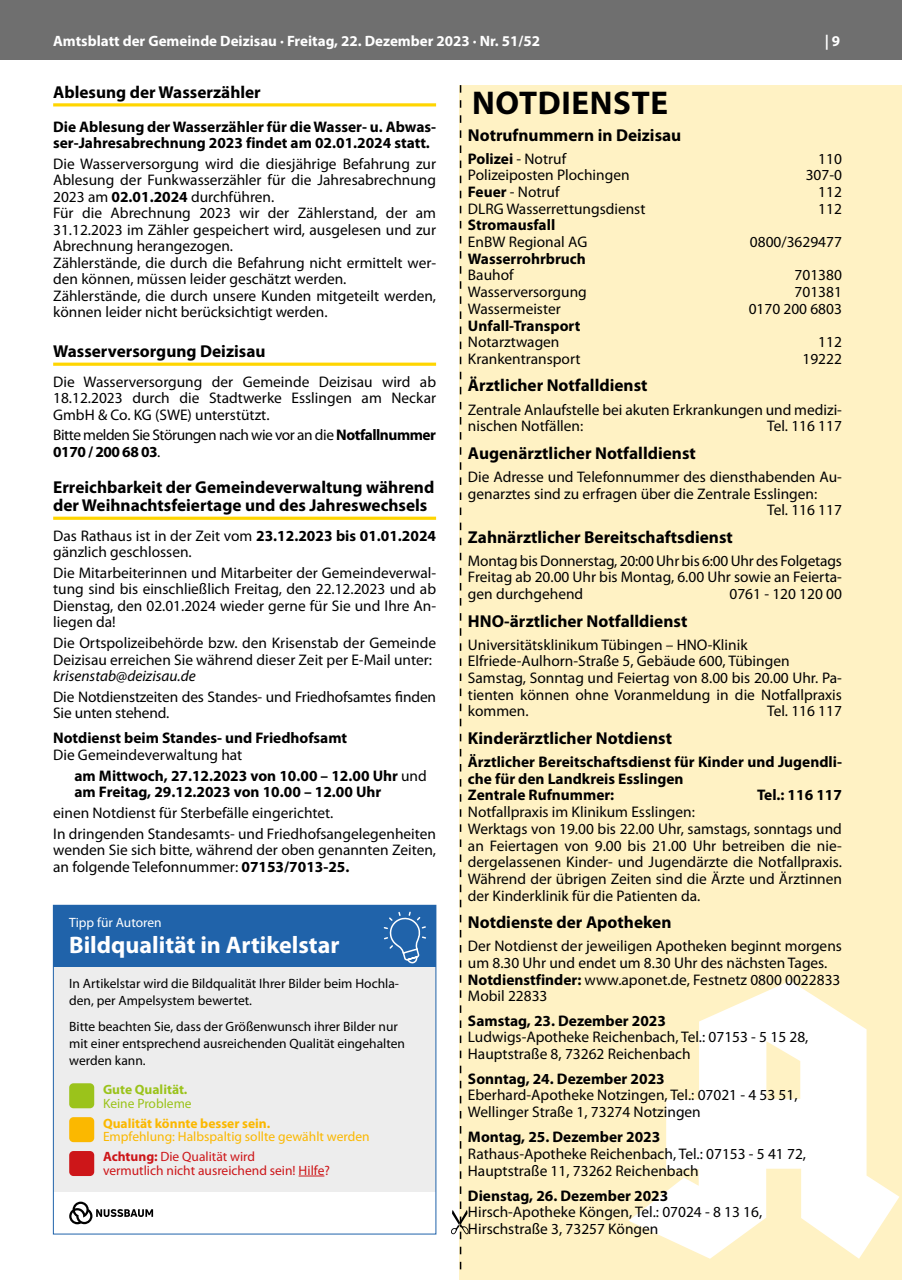
<style>
.page{position:relative;width:902px;height:1280px;background:#fff}
.page>*{position:absolute;margin:0;border:0;box-sizing:border-box;transform-origin:0 0}
.t1{font:700 33px "Myriad Pro";letter-spacing:.02em;color:#000}
.t2{font:700 24px "Myriad Pro";color:#fff}
.t3{font:700 17.25px/18.8px "Myriad Pro";color:#000}
.t4{font:15.3px/16.6px "Myriad Pro";color:#000}
.t5{font:700 15.3px/16.6px "Myriad Pro";color:#000}
.t6{font:15.3px/16.5px "Myriad Pro";letter-spacing:-.03em;color:#000}
.t7{font:italic 15.3px "Myriad Pro";color:#000}
.t8{font:700 15px "Myriad Pro";color:#fff}
.t9{font:13.5px/17.2px "Myriad Pro";color:#000}
.t10{font:13.5px/19.6px "Myriad Pro";color:#fbb800}
.t11{font:13.5px "Myriad Pro";color:#cd1619}
.t12{font:700 13.5px "Myriad Pro";color:#fbb800}
.t13{font:13.5px "Myriad Pro";color:#fff}
.t14{font:700 13.5px "Myriad Pro";color:#9bc31b}
.t15{font:13.5px "Myriad Pro";color:#9bc31b}
.s1{font-weight:700}
.s2{font-weight:400}
.s3{font-weight:700;color:#cd1619}
.s4{color:#cd1619}
</style>
<div class="page">
<div style="left:0;top:0;width:901px;height:60px;background:#6f6f6f"></div>
<hr style="left:53px;top:103px;width:383px;height:3px;background:#ffd500">
<hr style="left:53px;top:363px;width:383px;height:3px;background:#ffd500">
<hr style="left:53px;top:517px;width:383px;height:3px;background:#ffd500">
<div style="left:459px;top:85px;width:442px;height:1195px;background:#fff2c4"></div>
<svg style="left:451px;top:85px;width:17px;height:1184px"></svg>
<svg style="left:629px;top:981px;width:270px;height:278px;fill:#fff"></svg>
<div style="left:53px;top:966px;width:383px;height:226px;background:#ededed"></div>
<div style="left:53px;top:905px;width:383px;height:62px;background:#2063aa"></div>
<div style="left:53px;top:905px;width:383px;height:329px;border:1px solid #2063aa"></div>
<div style="left:69px;top:1083px;width:25px;height:25px;background:#9bc31b;border-radius:4px"></div>
<div style="left:69px;top:1117px;width:25px;height:25px;background:#fbb800;border-radius:4px"></div>
<div style="left:69px;top:1151px;width:25px;height:25px;background:#cd1619;border-radius:4px"></div>
<svg style="left:298px;top:1176px;width:26px;height:1px"></svg>
<svg style="left:383px;top:911px;width:43px;height:53px"></svg>
<svg style="left:69px;top:1201px;width:84px;height:23px"></svg>
<p class="t8" style="left:53px;top:31px;width:488px">Amtsblatt der Gemeinde Deizisau · Freitag, 22. Dezember 2023 · Nr. 51/52</p>
<p class="t8" style="left:824px;top:31px;width:17px">| 9</p>
<p class="t3" style="left:53px;top:82px;width:209px">Ablesung der Wasserzähler</p>
<p class="t5" style="left:53px;top:118px;width:384px">Die Ablesung der Wasserzähler für die Wasser- u. Abwas&shy;ser-Jahresabrechnung 2023 findet am 02.01.2024 statt.</p>
<p class="t4" style="left:53px;top:155px;width:384px">Die Wasserversorgung wird die diesjährige Befahrung zur Ablesung der Funkwasserzähler für die Jahresabrechnung 2023 am <span class="s1">02.01.2024</span> durchführen.<br>Für die Abrechnung 2023 wir der Zählerstand, der am 31.12.2023 im Zähler gespeichert wird, ausgelesen und zur Abrechnung herangezogen.<br>Zählerstände, die durch die Befahrung nicht ermittelt wer&shy;den können, müssen leider geschätzt werden.<br>Zählerstände, die durch unsere Kunden mitgeteilt werden, können leider nicht berücksichtigt werden.</p>
<p class="t3" style="left:53px;top:342px;width:214px">Wasserversorgung Deizisau</p>
<p class="t4" style="left:53px;top:373px;width:384px;text-align:justify">Die Wasserversorgung der Gemeinde Deizisau wird ab 18.12.2023 durch die Stadtwerke Esslingen am Neckar GmbH &amp; Co. KG (SWE) unterstützt.</p>
<p class="t6" style="left:53px;top:427px;width:384px">Bitte melden Sie Störungen nach wie vor an die <span class="s1">Notfallnummer<br>0170 / 200 68 03</span>.</p>
<p class="t3" style="left:53px;top:477px;width:382px">Erreichbarkeit der Gemeindeverwaltung während der Weihnachtsfeiertage und des Jahreswechsels</p>
<p class="t4" style="left:53px;top:527px;width:384px">Das Rathaus ist in der Zeit vom <span class="s1">23.12.2023 bis 01.01.2024 </span>gänzlich geschlossen.</p>
<p class="t4" style="left:53px;top:564px;width:384px;text-align:justify">Die Mitarbeiterinnen und Mitarbeiter der Gemeindeverwal&shy;tung sind bis einschließlich Freitag, den 22.12.2023 und ab Dienstag, den 02.01.2024 wieder gerne für Sie und Ihre An&shy;liegen da!</p>
<p class="t4" style="left:53px;top:634px;width:384px">Die Ortspolizeibehörde bzw. den Krisenstab der Gemeinde<br>Deizisau erreichen Sie während dieser Zeit per E-Mail unter:</p>
<p class="t7" style="left:53px;top:666px;width:144px">krisenstab@deizisau.de</p>
<p class="t4" style="left:53px;top:688px;width:384px">Die Notdienstzeiten des Standes- und Friedhofsamtes finden<br>Sie unten stehend.</p>
<p class="t5" style="left:53px;top:729px;width:295px">Notdienst beim Standes- und Friedhofsamt</p>
<p class="t5" style="left:74px;top:744px;width:354px;line-height:20.7px;text-indent:-21px"><span class="s2">Die Gemeindeverwaltung hat<br></span>am Mittwoch, 27.12.2023 von 10.00 – 12.00 Uhr <span class="s2">und</span></p>
<p class="t5" style="left:74px;top:783px;width:308px">am Freitag, 29.12.2023 von 10.00 – 12.00 Uhr</p>
<p class="t4" style="left:53px;top:802px;width:384px;line-height:20.7px">einen Notdienst für Sterbefälle eingerichtet.<br>In dringenden Standesamts- und Friedhofsangelegenheiten</p>
<p class="t4" style="left:53px;top:841px;width:384px">wenden Sie sich bitte, während der oben genannten Zeiten, an folgende Telefonnummer: <span class="s1">07153/7013-25.</span></p>
<h1 class="t1" style="left:472px;top:82px;width:197px">NOTDIENSTE</h1>
<p class="t3" style="left:468px;top:125px;width:215px">Notrufnummern in Deizisau</p>
<p class="t5" style="left:468px;top:150px;width:100px">Polizei <span class="s2">- Notruf</span></p>
<p class="t4" style="left:818px;top:150px;width:25px">110</p>
<p class="t4" style="left:468px;top:167px;width:163px">Polizeiposten Plochingen</p>
<p class="t4" style="left:805px;top:167px;width:38px">307-0</p>
<p class="t4" style="left:468px;top:183px;width:93px"><span class="s1">Feuer</span> - Notruf</p>
<p class="t4" style="left:818px;top:183px;width:25px">112</p>
<p class="t4" style="left:468px;top:200px;width:179px">DLRG Wasserrettungsdienst</p>
<p class="t4" style="left:818px;top:200px;width:25px">112</p>
<p class="t5" style="left:468px;top:216px;width:89px">Stromausfall</p>
<p class="t4" style="left:468px;top:233px;width:121px">EnBW Regional AG</p>
<p class="t4" style="left:749px;top:233px;width:94px">0800/3629477</p>
<p class="t5" style="left:468px;top:250px;width:119px">Wasserrohrbruch</p>
<p class="t4" style="left:468px;top:267px;width:47px">Bauhof</p>
<p class="t4" style="left:794px;top:267px;width:49px">701380</p>
<p class="t4" style="left:468px;top:283px;width:120px">Wasserversorgung</p>
<p class="t4" style="left:794px;top:283px;width:49px">701381</p>
<p class="t4" style="left:468px;top:300px;width:94px">Wassermeister</p>
<p class="t4" style="left:748px;top:300px;width:95px">0170 200 6803</p>
<p class="t5" style="left:468px;top:317px;width:114px">Unfall-Transport</p>
<p class="t4" style="left:468px;top:334px;width:93px">Notarztwagen</p>
<p class="t4" style="left:818px;top:334px;width:25px">112</p>
<p class="t4" style="left:468px;top:350px;width:114px">Krankentransport</p>
<p class="t4" style="left:802px;top:350px;width:41px">19222</p>
<p class="t3" style="left:468px;top:376px;width:181px">Ärztlicher Notfalldienst</p>
<p class="t4" style="left:468px;top:401px;width:375px">Zentrale Anlaufstelle bei akuten Erkrankungen und medizi&shy;nischen Notfällen:</p>
<p class="t4" style="left:767px;top:418px;width:76px">Tel. 116 117</p>
<p class="t3" style="left:468px;top:443px;width:229px">Augenärztlicher Notfalldienst</p>
<p class="t4" style="left:468px;top:468px;width:375px">Die Adresse und Telefonnummer des diensthabenden Au-</p>
<p class="t4" style="left:468px;top:485px;width:351px">genarztes sind zu erfragen über die Zentrale Esslingen:</p>
<p class="t4" style="left:767px;top:501px;width:76px">Tel. 116 117</p>
<p class="t3" style="left:468px;top:527px;width:266px">Zahnärztlicher Bereitschaftsdienst</p>
<p class="t4" style="left:468px;top:552px;width:375px;text-align:justify">Montag bis Donnerstag, 20:00 Uhr bis 6:00 Uhr des Folgetags Freitag ab 20.00 Uhr bis Montag, 6.00 Uhr sowie an Feierta&shy;gen durchgehend</p>
<p class="t4" style="left:729px;top:585px;width:114px">0761 - 120 120 00</p>
<p class="t3" style="left:468px;top:611px;width:221px">HNO-ärztlicher Notfalldienst</p>
<p class="t4" style="left:468px;top:636px;width:375px">Universitätsklinikum Tübingen – HNO-Klinik Elfriede-Aulhorn-Straße 5, Gebäude 600, Tübingen Samstag, Sonntag und Feiertag von 8.00 bis 20.00 Uhr. Pa&shy;tienten können ohne Voranmeldung in die Notfallpraxis kommen.</p>
<p class="t4" style="left:767px;top:703px;width:76px">Tel. 116 117</p>
<p class="t3" style="left:468px;top:728px;width:205px">Kinderärztlicher Notdienst</p>
<p class="t5" style="left:468px;top:753px;width:375px">Ärztlicher Bereitschaftsdienst für Kinder und Jugendli&shy;che für den Landkreis Esslingen<br>Zentrale Rufnummer:</p>
<p class="t5" style="left:757px;top:786px;width:86px">Tel.: 116 117</p>
<p class="t4" style="left:468px;top:803px;width:375px">Notfallpraxis im Klinikum Esslingen:<br>Werktags von 19.00 bis 22.00 Uhr, samstags, sonntags und an Feiertagen von 9.00 bis 21.00 Uhr betreiben die nie&shy;dergelassenen Kinder- und Jugendärzte die Notfallpraxis.<br>Während der übrigen Zeiten sind die Ärzte und Ärztinnen der Kinderklinik für die Patienten da.</p>
<p class="t3" style="left:468px;top:912px;width:205px">Notdienste der Apotheken</p>
<p class="t4" style="left:468px;top:937px;width:375px">Der Notdienst der jeweiligen Apotheken beginnt morgens um 8.30 Uhr und endet um 8.30 Uhr des nächsten Tages.<br><span class="s1">Notdienstfinder:</span> www.aponet.de, Festnetz 0800 0022833<br>Mobil 22833</p>
<p class="t5" style="left:468px;top:1012px;width:199px">Samstag, 23. Dezember 2023</p>
<p class="t4" style="left:468px;top:1029px;width:342px">Ludwigs-Apotheke Reichenbach, Tel.: 07153 - 5 15 28,<br>Hauptstraße 8, 73262 Reichenbach</p>
<p class="t5" style="left:468px;top:1069px;width:198px">Sonntag, 24. Dezember 2023</p>
<p class="t4" style="left:468px;top:1086px;width:331px">Eberhard-Apotheke Notzingen, Tel.: 07021 - 4 53 51,<br>Wellinger Straße 1, 73274 Notzingen</p>
<p class="t5" style="left:468px;top:1128px;width:194px">Montag, 25. Dezember 2023</p>
<p class="t4" style="left:468px;top:1145px;width:339px">Rathaus-Apotheke Reichenbach, Tel.: 07153 - 5 41 72,<br>Hauptstraße 11, 73262 Reichenbach</p>
<p class="t5" style="left:468px;top:1187px;width:202px">Dienstag, 26. Dezember 2023</p>
<p class="t4" style="left:468px;top:1204px;width:296px">Hirsch-Apotheke Köngen, Tel.: 07024 - 8 13 16,<br>Hirschstraße 3, 73257 Köngen</p>
<p class="t13" style="left:69px;top:914px;width:94px">Tipp für Autoren</p>
<h2 class="t2" style="left:69px;top:930px;width:272px">Bildqualität in Artikelstar</h2>
<p class="t9" style="left:69px;top:974px;width:331px">In Artikelstar wird die Bildqualität Ihrer Bilder beim Hochla&shy;den, per Ampelsystem bewertet.</p>
<p class="t9" style="left:69px;top:1017px;width:337px">Bitte beachten Sie, dass der Größenwunsch ihrer Bilder nur mit einer entsprechend ausreichenden Qualität eingehalten werden kann.</p>
<p class="t14" style="left:103px;top:1081px;width:86px">Gute Qualität.</p>
<p class="t15" style="left:103px;top:1095px;width:90px">Keine Probleme</p>
<p class="t12" style="left:103px;top:1114px;width:169px">Qualität könnte besser sein.</p>
<p class="t10" style="left:103px;top:1127px;width:268px">Empfehlung: Halbspaltig sollte gewählt werden<br><span class="s3">Achtung:</span> <span class="s4">Die Qualität wird</span></p>
<p class="t11" style="left:103px;top:1162px;width:228px">vermutlich nicht ausreichend sein! Hilfe?</p>
</div>
